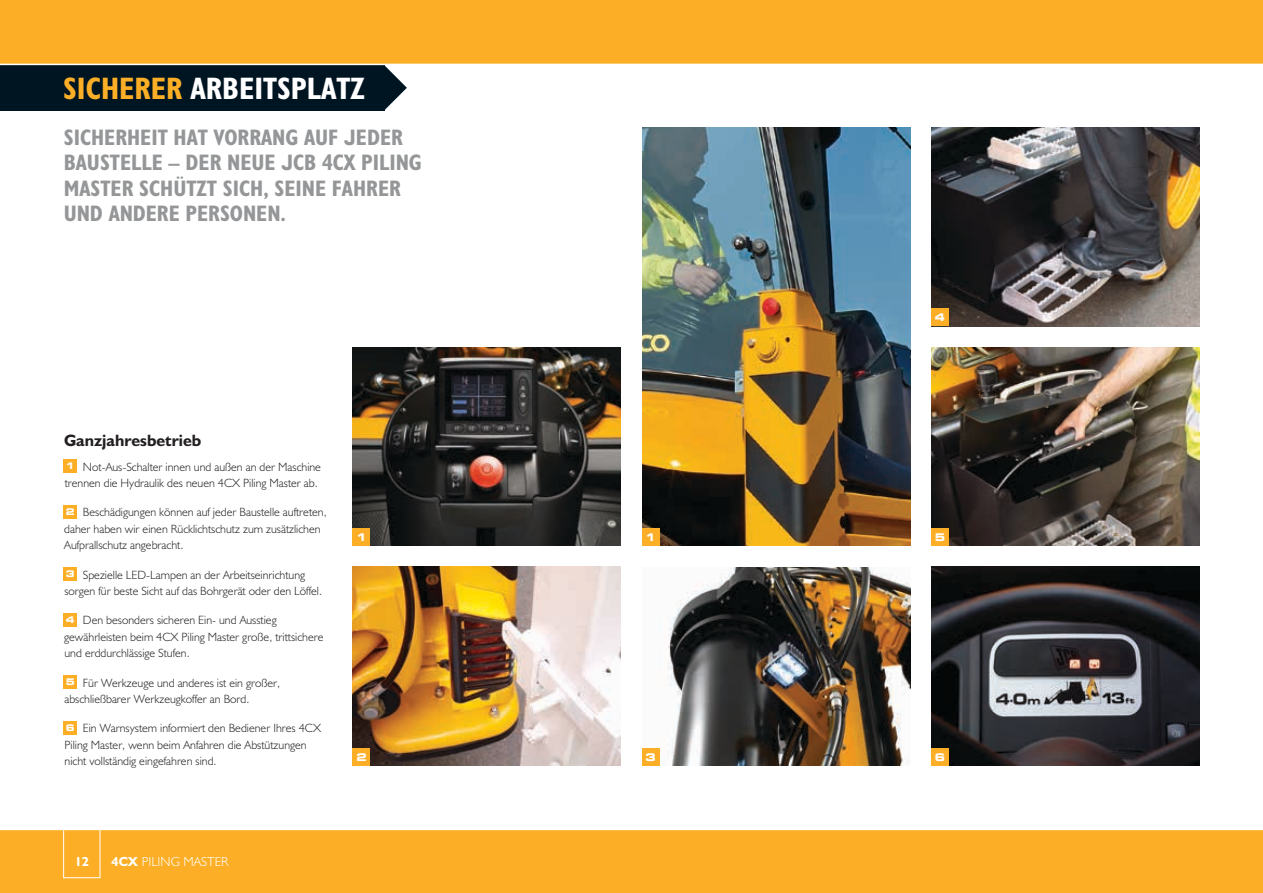
<style>
.page{position:relative;width:1263px;height:893px;background:#fff}
.page>*{position:absolute;margin:0;border:0;box-sizing:border-box;transform-origin:0 0}
.t1{font:31.2px "JCB Bold Condensed";color:#fff}
.t2{font:22.5px/25.5px "JCB Bold Condensed";color:#949698}
.t3{font:16.5px "JCB Bold";color:#231f20}
.t4{font:13.2px "JCB Light";color:#fff}
.t5{font:700 13.2px "JCB Euro";color:#fff}
.t6{font:12px/16.5px "JCB Light";color:#231f20}
.t7{font:700 expanded 10.5px "Square 721 BT";color:#fff}
.s1{color:#fcaf26}
.s2{font-family:"Square 721 BT";font-weight:700;font-stretch:expanded;font-size:9.15px;color:#fff}
.s3{font-family:"JCB Bold"}
</style>
<div class="page">
<img style="left:642px;top:128px;width:268px;height:418px">
<div style="left:64px;top:459px;width:13px;height:13px;background:#fcaf26"></div>
<div style="left:64px;top:505px;width:13px;height:13px;background:#fcaf26"></div>
<div style="left:64px;top:567px;width:13px;height:14px;background:#fcaf26"></div>
<div style="left:64px;top:613px;width:13px;height:13px;background:#fcaf26"></div>
<div style="left:64px;top:675px;width:13px;height:14px;background:#fcaf26"></div>
<div style="left:64px;top:721px;width:13px;height:13px;background:#fcaf26"></div>
<svg style="left:384px;top:65px;width:23px;height:45px"></svg>
<div style="left:0;top:54px;width:384px;height:57px;background:#001522"></div>
<div style="left:0;top:0;width:1263px;height:64px;background:#fcaf26"></div>
<div style="left:0;top:829px;width:1263px;height:64px;background:#fcaf26"></div>
<hr style="left:0;top:829px;width:1263px;height:1px;background:#fff">
<hr style="left:0;top:64px;width:1263px;height:1px;background:#fff">
<div style="left:63px;top:814px;width:37px;height:64px;border:1px solid #fff"></div>
<img style="left:931px;top:567px;width:268px;height:198px">
<img style="left:931px;top:347px;width:268px;height:199px">
<img style="left:353px;top:567px;width:268px;height:198px">
<img style="left:353px;top:347px;width:268px;height:199px">
<img style="left:931px;top:128px;width:268px;height:198px">
<img style="left:659px;top:567px;width:251px;height:198px">
<div style="left:931px;top:309px;width:17px;height:17px;background:#fcaf26"></div>
<div style="left:931px;top:748px;width:17px;height:17px;background:#fcaf26"></div>
<div style="left:353px;top:748px;width:17px;height:17px;background:#fcaf26"></div>
<div style="left:353px;top:529px;width:17px;height:17px;background:#fcaf26"></div>
<div style="left:931px;top:529px;width:17px;height:17px;background:#fcaf26"></div>
<div style="left:642px;top:529px;width:17px;height:17px;background:#fcaf26"></div>
<div style="left:642px;top:748px;width:17px;height:17px;background:#fcaf26"></div>
<h1 class="t1" style="left:63px;top:69px;width:303px"><span class="s1">SICHERER</span> ARBEITSPLATZ</h1>
<h2 class="t2" style="left:64px;top:124px;width:360px">SICHERHEIT HAT VORRANG AUF JEDER<br>BAUSTELLE – DER NEUE JCB 4CX PILING<br>MASTER SCHÜTZT SICH, SEINE FAHRER<br>UND ANDERE PERSONEN.</h2>
<p class="t7" style="left:935px;top:311px;width:12px">4</p>
<h3 class="t3" style="left:64px;top:430px;width:139px">Ganzjahresbetrieb</h3>
<p class="t6" style="left:65px;top:458px;width:258px"><span class="s2">1</span> Not-Aus-Schalter innen und außen an der Maschine trennen die Hydraulik des neuen 4CX Piling Master ab.</p>
<p class="t6" style="left:64px;top:504px;width:264px"><span class="s2">2</span> Beschädigungen können auf jeder Baustelle auftreten, daher haben wir einen Rücklichtschutz zum zusätzlichen<br>Aufprallschutz angebracht.</p>
<p class="t6" style="left:64px;top:566px;width:259px"><span class="s2">3</span> Spezielle LED-Lampen an der Arbeitseinrichtung sorgen für beste Sicht auf das Bohrgerät oder den Löffel.</p>
<p class="t6" style="left:64px;top:612px;width:261px"><span class="s2">4</span> Den besonders sicheren Ein- und Ausstieg gewährleisten beim 4CX Piling Master große, trittsichere und erddurchlässige Stufen.</p>
<p class="t6" style="left:64px;top:674px;width:217px"><span class="s2">5</span> Für Werkzeuge und anderes ist ein großer, abschließbarer Werkzeugkoffer an Bord.</p>
<p class="t6" style="left:65px;top:720px;width:258px"><span class="s2">6</span> Ein Warnsystem informiert den Bediener Ihres 4CX<br>Piling Master, wenn beim Anfahren die Abstützungen nicht vollständig eingefahren sind.</p>
<p class="t7" style="left:356px;top:531px;width:12px">1</p>
<p class="t7" style="left:645px;top:531px;width:12px">1</p>
<p class="t7" style="left:935px;top:531px;width:12px">5</p>
<p class="t7" style="left:356px;top:751px;width:12px">2</p>
<p class="t7" style="left:935px;top:751px;width:12px">6</p>
<p class="t7" style="left:645px;top:751px;width:12px">3</p>
<p class="t5" style="left:75px;top:853px;width:16px">12</p>
<p class="t4" style="left:112px;top:853px;width:118px"><span class="s3">4CX</span> PILING MASTER</p>
</div>
